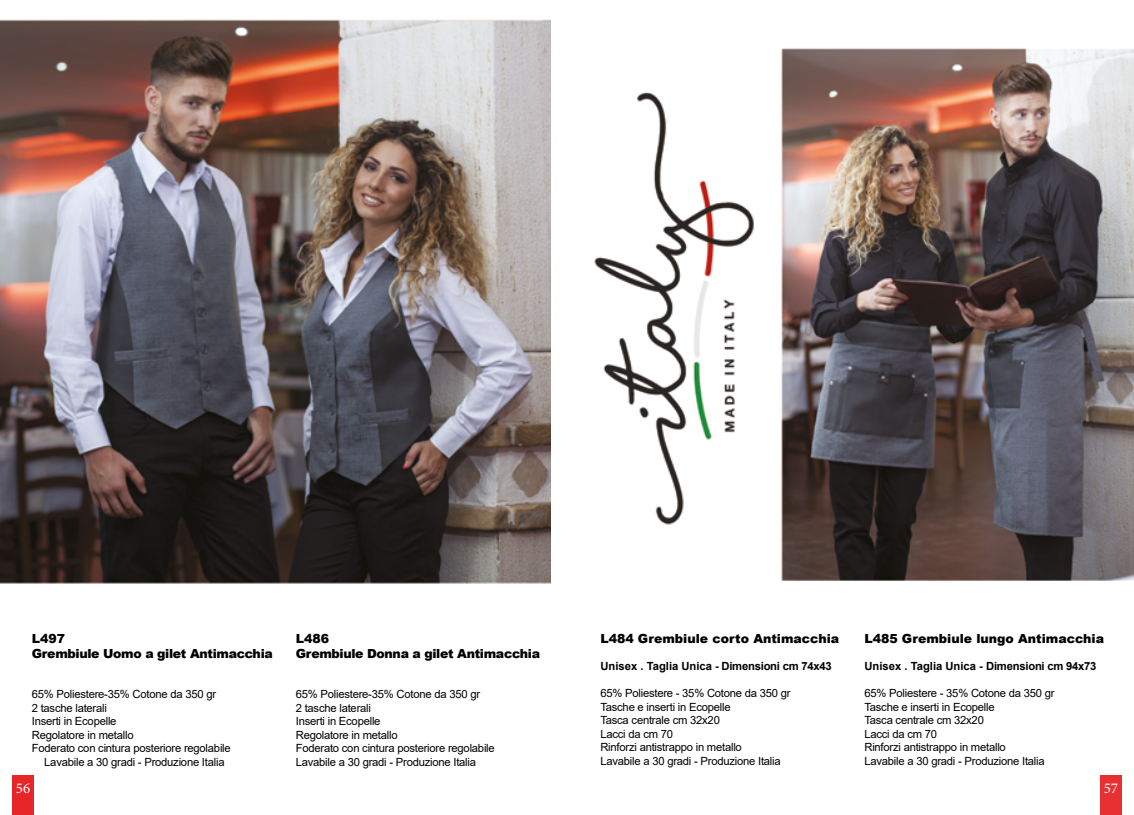
<style>
.page{position:relative;width:1134px;height:815px;background:#fff}
.page>*{position:absolute;margin:0;border:0;box-sizing:border-box;transform-origin:0 0}
.t1{font:15px "Minion Pro";color:#fff}
.t2{font:900 12.5px/15px "Arial";letter-spacing:-.025em;color:#000}
.t3{font:900 12.5px "Arial";color:#000}
.t4{font:11.25px/13.5px "Arial";letter-spacing:-.02em;color:#000}
.t5{font:700 11.25px "Arial";letter-spacing:-.02em;color:#000}
</style>
<div class="page">
<img style="left:0;top:19px;width:551px;height:565px">
<img style="left:594px;top:48px;width:540px;height:743px">
<div style="left:1100px;top:775px;width:21px;height:40px;background:#e73032"></div>
<div style="left:12px;top:775px;width:22px;height:40px;background:#e62629"></div>
<p class="t2" style="left:32px;top:631px;width:243px">L497<br>Grembiule Uomo a gilet Antimacchia</p>
<p class="t4" style="left:32px;top:688px;width:186px">65% Poliestere-35% Cotone da 350 gr</p>
<p class="t4" style="left:32px;top:701px;width:77px">2 tasche laterali</p>
<p class="t4" style="left:32px;top:715px;width:86px">Inserti in Ecopelle</p>
<p class="t4" style="left:32px;top:728px;width:103px">Regolatore in metallo</p>
<p class="t4" style="left:32px;top:742px;width:200px">Foderato con cintura posteriore regolabile</p>
<p class="t4" style="left:44px;top:755px;width:182px">Lavabile a 30 gradi - Produzione Italia</p>
<p class="t2" style="left:296px;top:631px;width:246px">L486<br>Grembiule Donna a gilet Antimacchia</p>
<p class="t4" style="left:296px;top:688px;width:200px">65% Poliestere-35% Cotone da 350 gr<br>2 tasche laterali<br>Inserti in Ecopelle<br>Regolatore in metallo<br>Foderato con cintura posteriore regolabile<br>Lavabile a 30 gradi - Produzione Italia</p>
<p class="t3" style="left:600px;top:630px;width:240px">L484 Grembiule corto Antimacchia</p>
<p class="t5" style="left:600px;top:658px;width:233px">Unisex . Taglia Unica - Dimensioni cm 74x43</p>
<p class="t4" style="left:600px;top:686px;width:192px">65% Poliestere - 35% Cotone da 350 gr<br>Tasche e inserti in Ecopelle<br>Tasca centrale cm 32x20<br>Lacci da cm 70<br>Rinforzi antistrappo in metallo<br>Lavabile a 30 gradi - Produzione Italia</p>
<p class="t3" style="left:864px;top:630px;width:241px">L485 Grembiule lungo Antimacchia</p>
<p class="t5" style="left:864px;top:658px;width:234px">Unisex . Taglia Unica - Dimensioni cm 94x73</p>
<p class="t4" style="left:864px;top:686px;width:192px">65% Poliestere - 35% Cotone da 350 gr<br>Tasche e inserti in Ecopelle<br>Tasca centrale cm 32x20<br>Lacci da cm 70<br>Rinforzi antistrappo in metallo<br>Lavabile a 30 gradi - Produzione Italia</p>
<h1 class="t1" style="left:16px;top:778px;width:16px">56</h1>
<h1 class="t1" style="left:1104px;top:778px;width:16px">57</h1>
</div>
